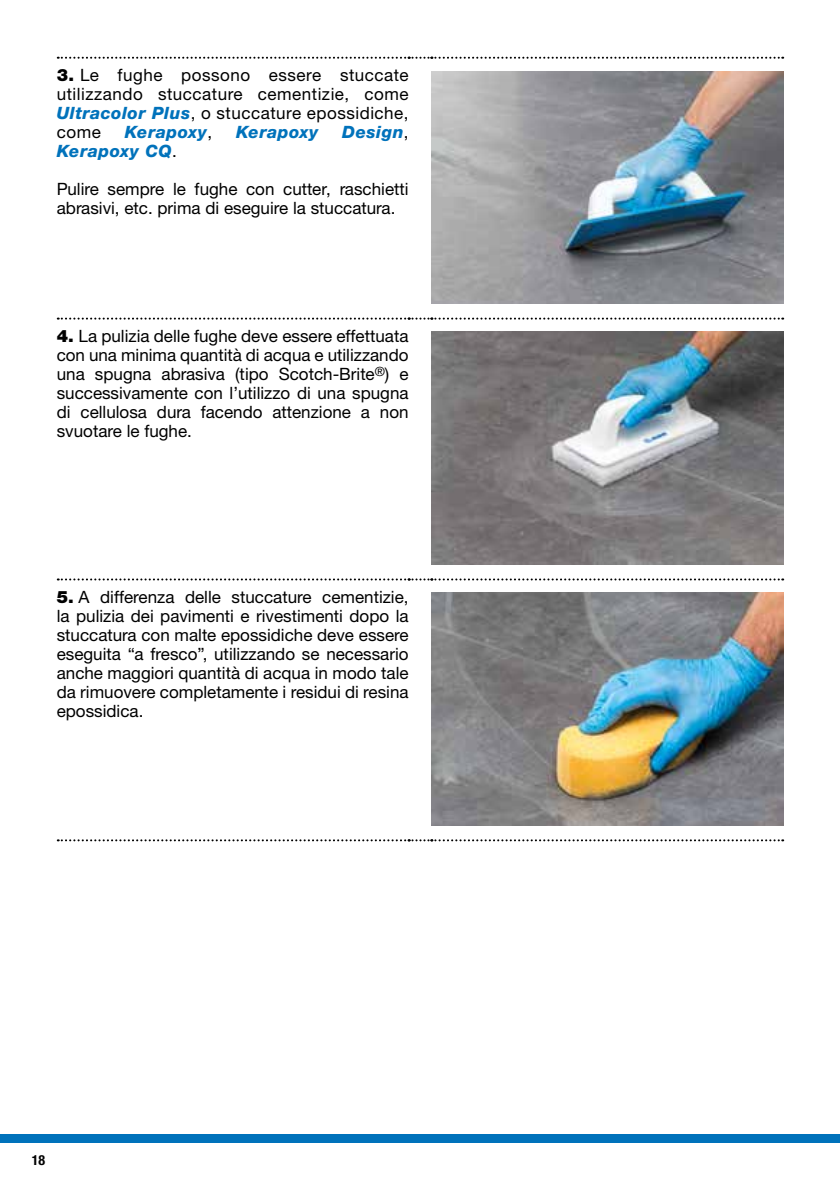
<style>
.page{position:relative;width:840px;height:1191px;background:#fff}
.page>*{position:absolute;margin:0;border:0;box-sizing:border-box;transform-origin:0 0}
.t1{font:17px/19px "Helvetica Neue LTW1 G";color:#000;text-align:justify}
.t2{font:italic 800 17px "Helvetica Neue LTW1 G";letter-spacing:.03em;color:#0072bb}
.t3{font:700 condensed 14px "Helvetica Neue LTW1 G";color:#000}
.s1{font-weight:900}
.s2{font-weight:800;font-style:italic;color:#0072bb}
.s3{font-weight:400;font-style:normal;color:#000}
</style>
<div class="page">
<div style="left:0;top:1134px;width:839px;height:8px;background:#0072bb"></div>
<svg style="left:58px;top:57px;width:724px;height:2px"></svg>
<svg style="left:58px;top:317px;width:724px;height:2px"></svg>
<svg style="left:58px;top:578px;width:724px;height:2px"></svg>
<svg style="left:58px;top:839px;width:724px;height:2px"></svg>
<img style="left:431px;top:71px;width:351px;height:232px">
<img style="left:431px;top:332px;width:351px;height:232px">
<img style="left:431px;top:593px;width:351px;height:232px">
<p class="t1" style="left:57px;top:66px;width:353px"><span class="s1">3.</span> Le fughe possono essere stuccate utilizzando stuccature cementizie, come <span class="s2">Ultracolor Plus</span>, o stuccature epossidiche, come</p>
<p class="t2" style="left:125px;top:122px;width:89px">Kerapoxy<span class="s3">,</span></p>
<p class="t2" style="left:236px;top:122px;width:84px">Kerapoxy</p>
<p class="t2" style="left:342px;top:122px;width:68px">Design<span class="s3">,</span></p>
<p class="t2" style="left:57px;top:141px;width:122px">Kerapoxy CQ<span class="s3">.</span></p>
<p class="t1" style="left:57px;top:180px;width:353px">Pulire sempre le fughe con cutter, raschietti abrasivi, etc. prima di eseguire la stuccatura.</p>
<p class="t1" style="left:57px;top:326px;width:353px"><span class="s1">4.</span> La pulizia delle fughe deve essere effettuata con una minima quantità di acqua e utilizzando una spugna abrasiva (tipo Scotch-Brite<sup>®</sup>) e successivamente con l’utilizzo di una spugna di cellulosa dura facendo attenzione a non svuotare le fughe.</p>
<p class="t1" style="left:57px;top:587px;width:353px"><span class="s1">5.</span> A differenza delle stuccature cementizie, la pulizia dei pavimenti e rivestimenti dopo la stuccatura con malte epossidiche deve essere eseguita “a fresco”, utilizzando se necessario anche maggiori quantità di acqua in modo tale da rimuovere completamente i residui di resina epossidica.</p>
<p class="t3" style="left:32px;top:1152px;width:15px">18</p>
</div>
